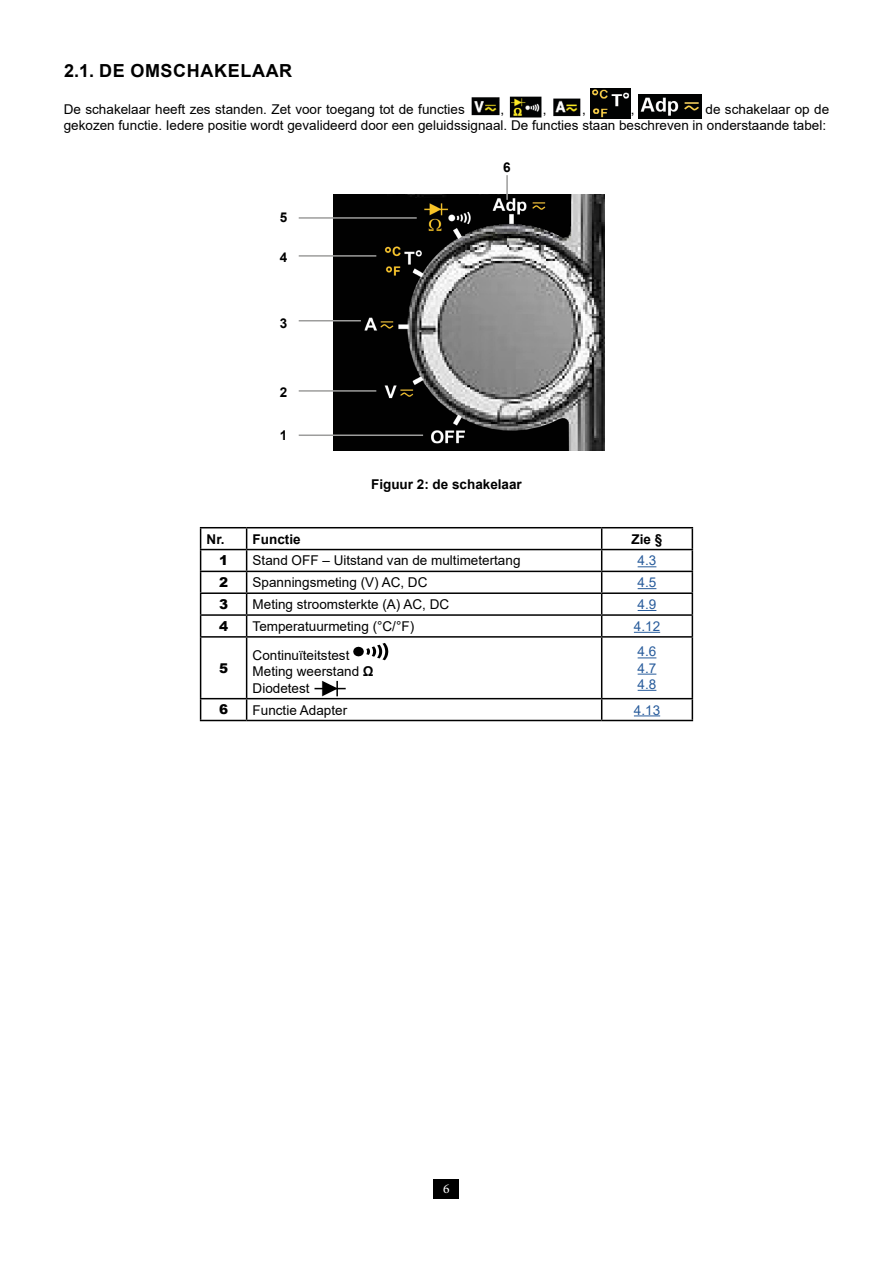
<style>
.page{position:relative;width:893px;height:1263px;background:#fff}
.page>*{position:absolute;margin:0;border:0;box-sizing:border-box;transform-origin:0 0}
.t1{font:700 18px "Arial";letter-spacing:.035em;color:#000}
.t2{font:13.5px/16.2px "Arial";color:#000;text-align:right}
.t3{font:700 13.5px "Arial";color:#000}
.t4{font:13.5px/16.2px "Arial";color:#275b9b;text-align:justify}
.t5{font:900 13.5px "Arial";color:#000}
.t6{font:13.5px "Minion Pro";color:#fff}
.s1{font-weight:700}
</style>
<div class="page">
<div style="left:434px;top:1179px;width:25px;height:19px;background:#000"></div>
<img style="left:471px;top:97px;width:29px;height:19px">
<img style="left:509px;top:96px;width:33px;height:22px">
<img style="left:553px;top:98px;width:28px;height:19px">
<img style="left:590px;top:88px;width:41px;height:31px">
<img style="left:639px;top:94px;width:62px;height:24px">
<img style="left:334px;top:194px;width:270px;height:257px">
<hr style="left:200px;top:527px;width:47px;height:1px;background:#000">
<hr style="left:247px;top:527px;width:355px;height:1px;background:#000">
<hr style="left:602px;top:527px;width:91px;height:1px;background:#000">
<hr style="left:200px;top:549px;width:47px;height:1px;background:#000">
<hr style="left:247px;top:549px;width:355px;height:1px;background:#000">
<hr style="left:602px;top:549px;width:91px;height:1px;background:#000">
<hr style="left:200px;top:571px;width:47px;height:1px;background:#000">
<hr style="left:247px;top:571px;width:355px;height:1px;background:#000">
<hr style="left:602px;top:571px;width:91px;height:1px;background:#000">
<hr style="left:200px;top:592px;width:47px;height:2px;background:#000">
<hr style="left:247px;top:592px;width:355px;height:2px;background:#000">
<hr style="left:602px;top:592px;width:91px;height:2px;background:#000">
<hr style="left:200px;top:614px;width:47px;height:2px;background:#000">
<svg style="left:200px;top:528px;width:1px;height:108px"></svg>
<hr style="left:247px;top:614px;width:355px;height:2px;background:#000">
<svg style="left:246px;top:528px;width:1px;height:108px"></svg>
<hr style="left:602px;top:614px;width:91px;height:2px;background:#000">
<svg style="left:601px;top:528px;width:1px;height:108px"></svg>
<svg style="left:692px;top:528px;width:1px;height:108px"></svg>
<hr style="left:200px;top:636px;width:47px;height:2px;background:#000">
<hr style="left:200px;top:638px;width:1px;height:60px;background:#000">
<hr style="left:247px;top:636px;width:355px;height:2px;background:#000">
<hr style="left:246px;top:638px;width:1px;height:60px;background:#000">
<hr style="left:602px;top:636px;width:91px;height:2px;background:#000">
<hr style="left:601px;top:638px;width:1px;height:60px;background:#000">
<hr style="left:692px;top:638px;width:1px;height:60px;background:#000">
<hr style="left:200px;top:698px;width:47px;height:1px;background:#000">
<svg style="left:200px;top:699px;width:1px;height:21px"></svg>
<hr style="left:247px;top:698px;width:355px;height:1px;background:#000">
<svg style="left:246px;top:699px;width:1px;height:21px"></svg>
<hr style="left:602px;top:698px;width:91px;height:1px;background:#000">
<svg style="left:601px;top:699px;width:1px;height:21px"></svg>
<svg style="left:692px;top:699px;width:1px;height:21px"></svg>
<hr style="left:200px;top:720px;width:47px;height:1px;background:#000">
<hr style="left:247px;top:720px;width:355px;height:1px;background:#000">
<hr style="left:602px;top:720px;width:91px;height:1px;background:#000">
<svg style="left:638px;top:566px;width:18px;height:1px"></svg>
<svg style="left:638px;top:588px;width:18px;height:1px"></svg>
<svg style="left:638px;top:610px;width:18px;height:1px"></svg>
<svg style="left:634px;top:632px;width:26px;height:1px"></svg>
<svg style="left:353px;top:643px;width:35px;height:17px"></svg>
<hr style="left:314px;top:688px;width:32px;height:1px;background:#000">
<svg style="left:322px;top:681px;width:16px;height:15px"></svg>
<svg style="left:638px;top:657px;width:18px;height:1px"></svg>
<svg style="left:638px;top:674px;width:18px;height:1px"></svg>
<svg style="left:638px;top:690px;width:18px;height:1px"></svg>
<svg style="left:634px;top:715px;width:26px;height:1px"></svg>
<hr style="left:299px;top:217px;width:118px;height:2px;background:#9d9d9c">
<hr style="left:299px;top:255px;width:77px;height:2px;background:#9d9d9c">
<hr style="left:299px;top:320px;width:62px;height:1px;background:#9d9d9c">
<hr style="left:299px;top:390px;width:77px;height:2px;background:#9d9d9c">
<hr style="left:299px;top:434px;width:124px;height:2px;background:#9d9d9c">
<hr style="left:506px;top:175px;width:2px;height:25px;background:#9d9d9c">
<h1 class="t1" style="left:64px;top:58px;width:230px">2.1. DE OMSCHAKELAAR</h1>
<p class="t2" style="left:64px;top:101px;width:402px">De schakelaar heeft zes standen. Zet voor toegang tot de functies</p>
<p class="t2" style="left:501px;top:101px;width:5px">,</p>
<p class="t2" style="left:543px;top:101px;width:5px">,</p>
<p class="t2" style="left:582px;top:101px;width:5px">,</p>
<p class="t2" style="left:631px;top:101px;width:5px">,</p>
<p class="t2" style="left:64px;top:101px;width:767px">de schakelaar op de<br>gekozen functie. Iedere positie wordt gevalideerd door een geluidssignaal. De functies staan beschreven in onderstaande tabel:</p>
<p class="t3" style="left:503px;top:157px;width:9px">6</p>
<p class="t3" style="left:280px;top:208px;width:9px">5</p>
<p class="t3" style="left:280px;top:247px;width:9px">4</p>
<p class="t3" style="left:280px;top:314px;width:9px">3</p>
<p class="t3" style="left:280px;top:382px;width:9px">2</p>
<p class="t3" style="left:280px;top:426px;width:9px">1</p>
<p class="t3" style="left:371px;top:474px;width:152px">Figuur 2: de schakelaar</p>
<p class="t3" style="left:207px;top:529px;width:96px">Nr. Functie</p>
<p class="t3" style="left:632px;top:529px;width:32px">Zie §</p>
<p class="t5" style="left:219px;top:551px;width:11px">1</p>
<p class="t2" style="left:253px;top:552px;width:269px">Stand OFF – Uitstand van de multimetertang</p>
<p class="t4" style="left:638px;top:552px;width:20px">4.3</p>
<p class="t5" style="left:219px;top:572px;width:11px">2</p>
<p class="t2" style="left:253px;top:574px;width:176px">Spanningsmeting (V) AC, DC</p>
<p class="t4" style="left:638px;top:574px;width:20px">4.5</p>
<p class="t5" style="left:219px;top:594px;width:11px">3</p>
<p class="t2" style="left:253px;top:596px;width:198px">Meting stroomsterkte (A) AC, DC</p>
<p class="t4" style="left:638px;top:596px;width:20px">4.9</p>
<p class="t5" style="left:219px;top:616px;width:11px">4</p>
<p class="t2" style="left:253px;top:618px;width:163px">Temperatuurmeting (°C/°F)</p>
<p class="t4" style="left:634px;top:618px;width:28px">4.12</p>
<p class="t5" style="left:219px;top:658px;width:11px">5</p>
<p class="t2" style="left:253px;top:647px;width:123px;text-align:left">Continuïteitstest<br>Meting weerstand <span class="s1">Ω<br></span>Diodetest</p>
<p class="t4" style="left:638px;top:643px;width:20px">4.6<br>4.7<br>4.8</p>
<p class="t5" style="left:219px;top:700px;width:11px">6</p>
<p class="t2" style="left:253px;top:701px;width:96px">Functie Adapter</p>
<p class="t4" style="left:634px;top:701px;width:28px">4.13</p>
<p class="t6" style="left:443px;top:1180px;width:8px">6</p>
</div>
